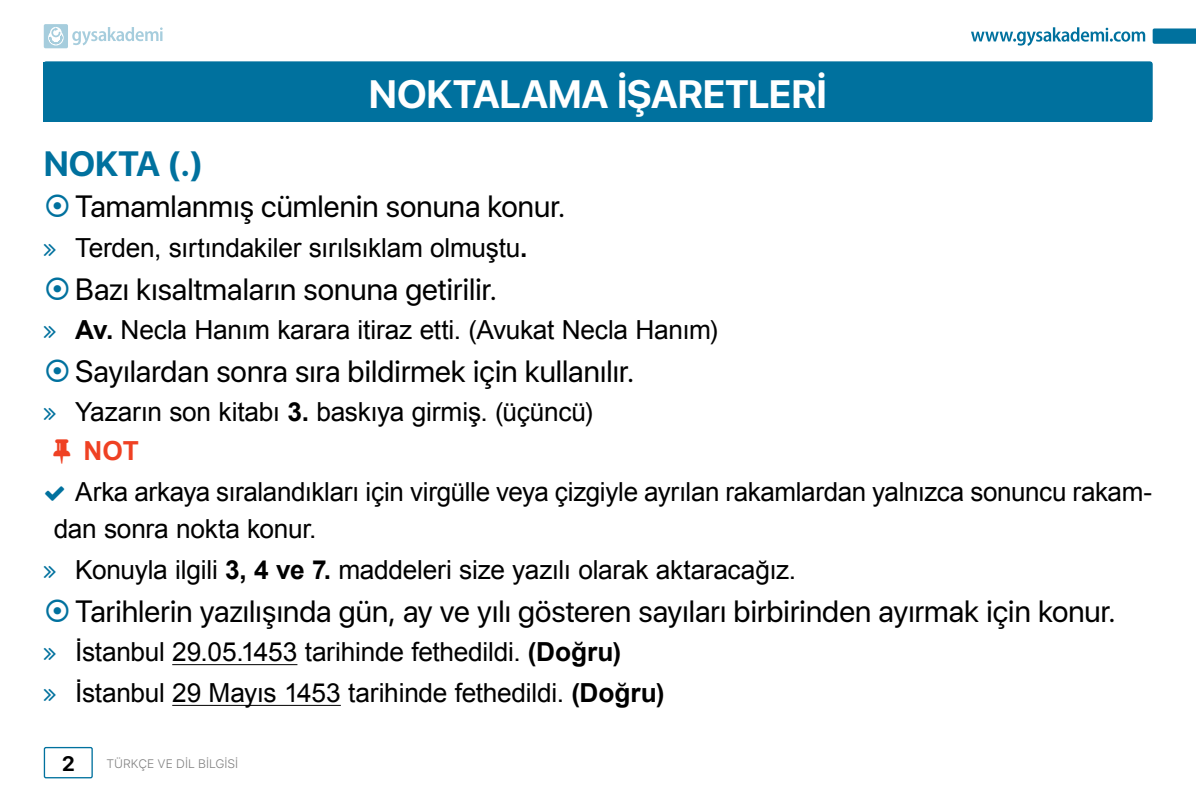
<style>
.page{position:relative;width:1196px;height:794px;background:#fff}
.page>*{position:absolute;margin:0;border:0;box-sizing:border-box;transform-origin:0 0}
.t1{font:700 39.38px "SF Pro Display";letter-spacing:-.01em;color:#fff}
.t2{font:700 35px "SF Pro Display";color:#00719e}
.t3{font:30.62px "SF Pro Display";letter-spacing:.005em;color:#000}
.t4{font:26.25px/40.7px "Arial";letter-spacing:-.01em;color:#000}
.t5{font:700 20.82px "SF Pro Display";color:#000}
.t6{font:300 12.25px "SF Pro Text";color:#808080}
.s1{font-weight:700}
.s2{color:#ef4123}
.s3{font-weight:700;color:#ef4123}
</style>
<div class="page">
<div style="left:44px;top:62px;width:1107px;height:59px;background:#00719e"></div>
<div style="left:43px;top:61px;width:1109px;height:61px;border:1px solid #00719e;border-radius:2px"></div>
<hr style="left:172px;top:664px;width:125px;height:1px;background:#000">
<hr style="left:172px;top:705px;width:169px;height:1px;background:#000">
<div style="left:44px;top:747px;width:49px;height:31px;border:1px solid #00719e;border-radius:2px"></div>
<svg style="left:971px;top:27px;width:173px;height:19px"></svg>
<svg style="left:1152px;top:28px;width:43px;height:16px"></svg>
<svg style="left:44px;top:24px;width:119px;height:24px"></svg>
<h1 class="t1" style="left:369px;top:71px;width:459px">NOKTALAMA İŞARETLERİ</h1>
<h2 class="t2" style="left:44px;top:144px;width:161px">NOKTA (.)</h2>
<p class="t3" style="left:75px;top:183px;width:491px">Tamamlanmış cümlenin sonuna konur.</p>
<p class="t4" style="left:75px;top:227px;width:453px">Terden, sırtındakiler sırılsıklam olmuştu<span class="s1">.</span></p>
<p class="t3" style="left:75px;top:265px;width:423px">Bazı kısaltmaların sonuna getirilir.</p>
<p class="t4" style="left:75px;top:309px;width:644px"><span class="s1">Av.</span> Necla Hanım karara itiraz etti. (Avukat Necla Hanım)</p>
<p class="t3" style="left:75px;top:347px;width:560px">Sayılardan sonra sıra bildirmek için kullanılır.</p>
<p class="t4" style="left:75px;top:391px;width:519px">Yazarın son kitabı <span class="s1">3.</span> baskıya girmiş. (üçüncü)</p>
<p class="t4" style="left:75px;top:430px;width:1078px;text-indent:-22px"><span class="s2">○</span> <span class="s3">NOT<br></span>Arka arkaya sıralandıkları için virgülle veya çizgiyle ayrılan rakamlardan yalnızca sonuncu rakam-</p>
<p class="t4" style="left:75px;top:508px;width:722px;text-indent:-22px">dan sonra nokta konur.<br>Konuyla ilgili <span class="s1">3, 4 ve 7.</span> maddeleri size yazılı olarak aktaracağız.</p>
<p class="t3" style="left:75px;top:587px;width:1042px">Tarihlerin yazılışında gün, ay ve yılı gösteren sayıları birbirinden ayırmak için konur.</p>
<p class="t4" style="left:75px;top:631px;width:590px">İstanbul 29.05.1453 tarihinde fethedildi. <span class="s1">(Doğru)<br></span>İstanbul 29 Mayıs 1453 tarihinde fethedildi. <span class="s1">(Doğru)</span></p>
<p class="t5" style="left:62px;top:751px;width:14px">2</p>
<p class="t6" style="left:106px;top:755px;width:133px">TÜRKÇE VE DİL BİLGİSİ</p>
</div>
